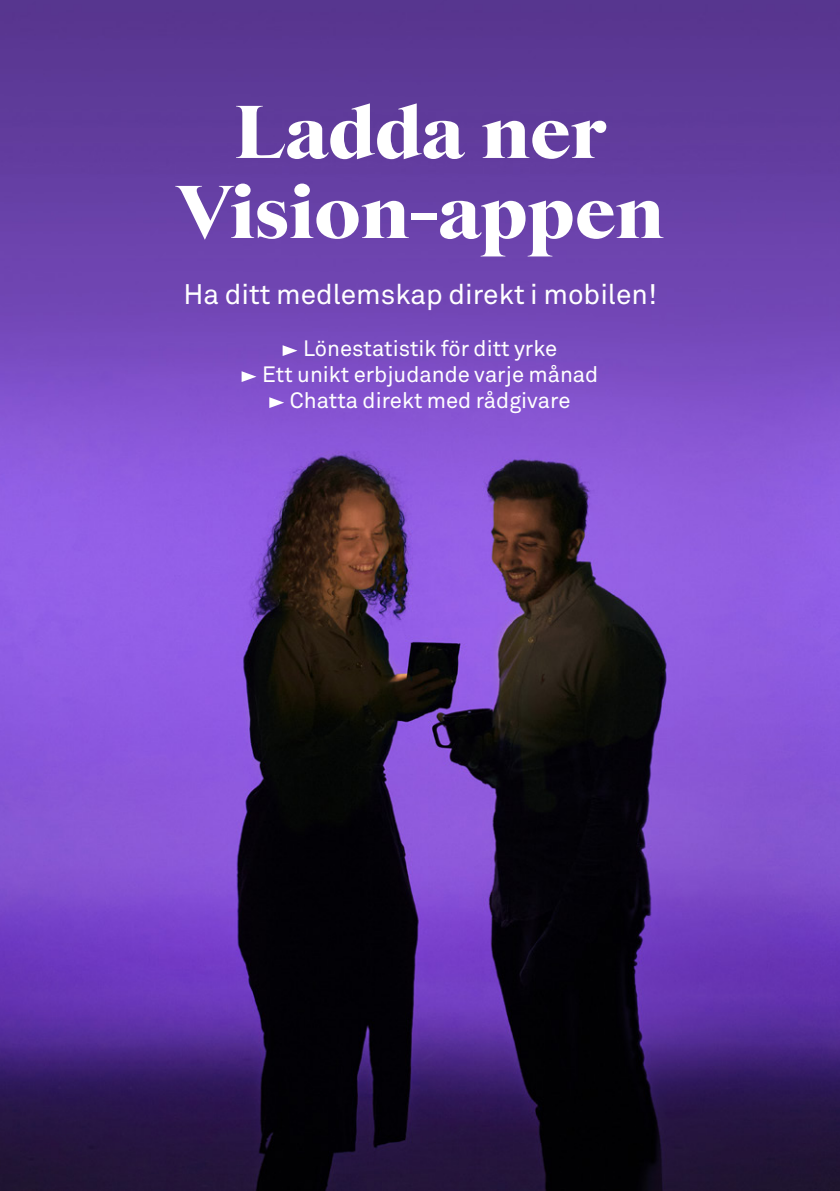
<style>
.page{position:relative;width:840px;height:1191px;background:#fff}
.page>*{position:absolute;margin:0;border:0;box-sizing:border-box;transform-origin:0 0}
.Rubrik_Starling_36{font:900 76px/80px "Starling";color:#fff;text-align:center}
.Brd1{font:28px "Akkurat";color:#fff}
.Brd1-2{font:22px "Akkurat";color:#fff}
</style>
<div class="page">
<img style="left:0;top:0;width:839px;height:1191px">
<svg style="left:282px;top:345px;width:15px;height:11px"></svg>
<svg style="left:241px;top:371px;width:15px;height:11px"></svg>
<svg style="left:269px;top:397px;width:15px;height:11px"></svg>
<p class="Rubrik_Starling_36" style="left:176px;top:93px;width:489px">Ladda ner<br>Vision-appen</p>
<p class="Brd1" style="left:183px;top:278px;width:475px">Ha ditt medlemskap direkt i mobilen!</p>
<p class="Brd1-2" style="left:303px;top:335px;width:255px">Lönestatistik för ditt yrke</p>
<p class="Brd1-2" style="left:262px;top:361px;width:337px">Ett unikt erbjudande varje månad</p>
<p class="Brd1-2" style="left:290px;top:387px;width:282px">Chatta direkt med rådgivare</p>
</div>
